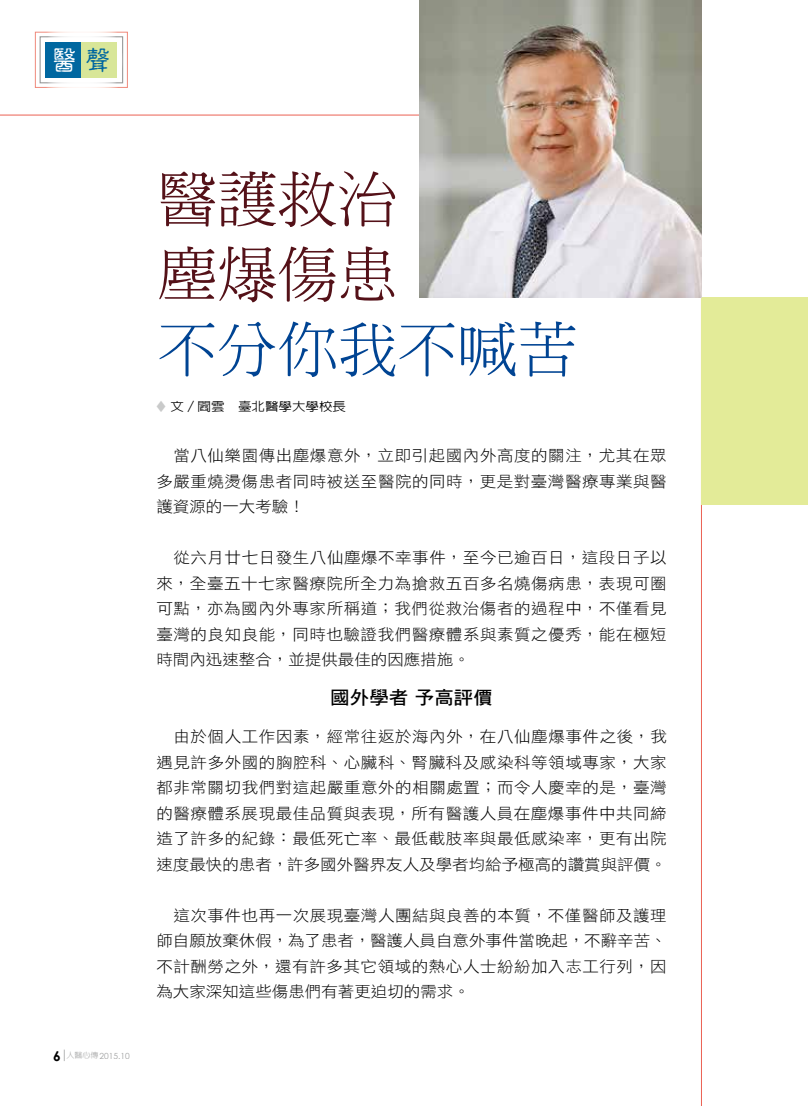
<style>
.page{position:relative;width:808px;height:1106px;background:#fff}
.page>*{position:absolute;margin:0;border:0;box-sizing:border-box;transform-origin:0 0}
.t1{font:300 60px/75px "New Inn Ming";color:#541118}
.t2{font:300 60px "New Inn Ming";color:#004493}
.t3{font:27.75px "DF Gu Yin Std W5";color:#fff;scale:.9 1}
.t4{font:18.45px "DF Hei Std W7";color:#000;scale:1.06 1}
.t5{font:15.6px/25.5px "DF Hei Std W3";letter-spacing:.035em;color:#000;text-align:justify;scale:1.06 1}
.t6{font:500 12.15px "Lin Gothic";color:#000;scale:1.11 1}
.t7{font:8.4px "Century Gothic";color:#9fa0a0}
.s1{color:#0067a0}
.s2{font-weight:700;font-size:13.65px;color:#000}
.s3{font-family:"Lin Gothic";font-weight:300;font-size:7.65px}
.s4{color:#c9caca}
</style>
<div class="page">
<div style="left:35px;top:32px;width:93px;height:56px;border:1px solid #fff"></div>
<div style="left:40px;top:36px;width:83px;height:47px;border:1px solid #fff"></div>
<div style="left:45px;top:42px;width:36px;height:35px;background:#0067a0"></div>
<div style="left:81px;top:42px;width:36px;height:35px;background:#d8e698"></div>
<div style="left:702px;top:298px;width:106px;height:207px;background:#e3eb98"></div>
<img style="left:419px;top:0;width:282px;height:298px">
<h2 class="t3" style="left:52px;top:45px;width:67px">醫 <span class="s1">聲</span></h2>
<p class="t7" style="left:53px;top:1050px;width:78px"><span class="s2">6</span> <span class="s3">人醫心傳</span>2015.10</p>
<h1 class="t1" style="left:157px;top:162px;width:241px">醫護救治塵爆傷患</h1>
<h1 class="t2" style="left:157px;top:319px;width:421px">不分你我不喊苦</h1>
<p class="t6" style="left:156px;top:400px;width:172px"><span class="s4">◆</span> 文／閻雲 臺北醫學大學校長</p>
<p class="t5" style="left:156px;top:442px;width:483px;text-indent:17px">當八仙樂園傳出塵爆意外，立即引起國內外高度的關注，尤其在眾多嚴重燒燙傷患者同時被送至醫院的同時，更是對臺灣醫療專業與醫護資源的一大考驗！</p>
<p class="t5" style="left:156px;top:544px;width:483px;text-indent:17px">從六月廿七日發生八仙塵爆不幸事件，至今已逾百日，這段日子以來，全臺五十七家醫療院所全力為搶救五百多名燒傷病患，表現可圈可點，亦為國內外專家所稱道；我們從救治傷者的過程中，不僅看見臺灣的良知良能，同時也驗證我們醫療體系與素質之優秀，能在極短時間內迅速整合，並提供最佳的因應措施。</p>
<p class="t4" style="left:330px;top:687px;width:155px">國外學者予高評價</p>
<p class="t5" style="left:156px;top:723px;width:483px;text-indent:17px">由於個人工作因素，經常往返於海內外，在八仙塵爆事件之後，我遇見許多外國的胸腔科、心臟科、腎臟科及感染科等領域專家，大家都非常關切我們對這起嚴重意外的相關處置；而令人慶幸的是，臺灣的醫療體系展現最佳品質與表現，所有醫護人員在塵爆事件中共同締造了許多的紀錄：最低死亡率、最低截肢率與最低感染率，更有出院速度最快的患者，許多國外醫界友人及學者均給予極高的讚賞與評價。</p>
<p class="t5" style="left:156px;top:902px;width:483px;text-indent:17px">這次事件也再一次展現臺灣人團結與良善的本質，不僅醫師及護理師自願放棄休假，為了患者，醫護人員自意外事件當晚起，不辭辛苦、不計酬勞之外，還有許多其它領域的熱心人士紛紛加入志工行列，因為大家深知這些傷患們有著更迫切的需求。</p>
</div>
